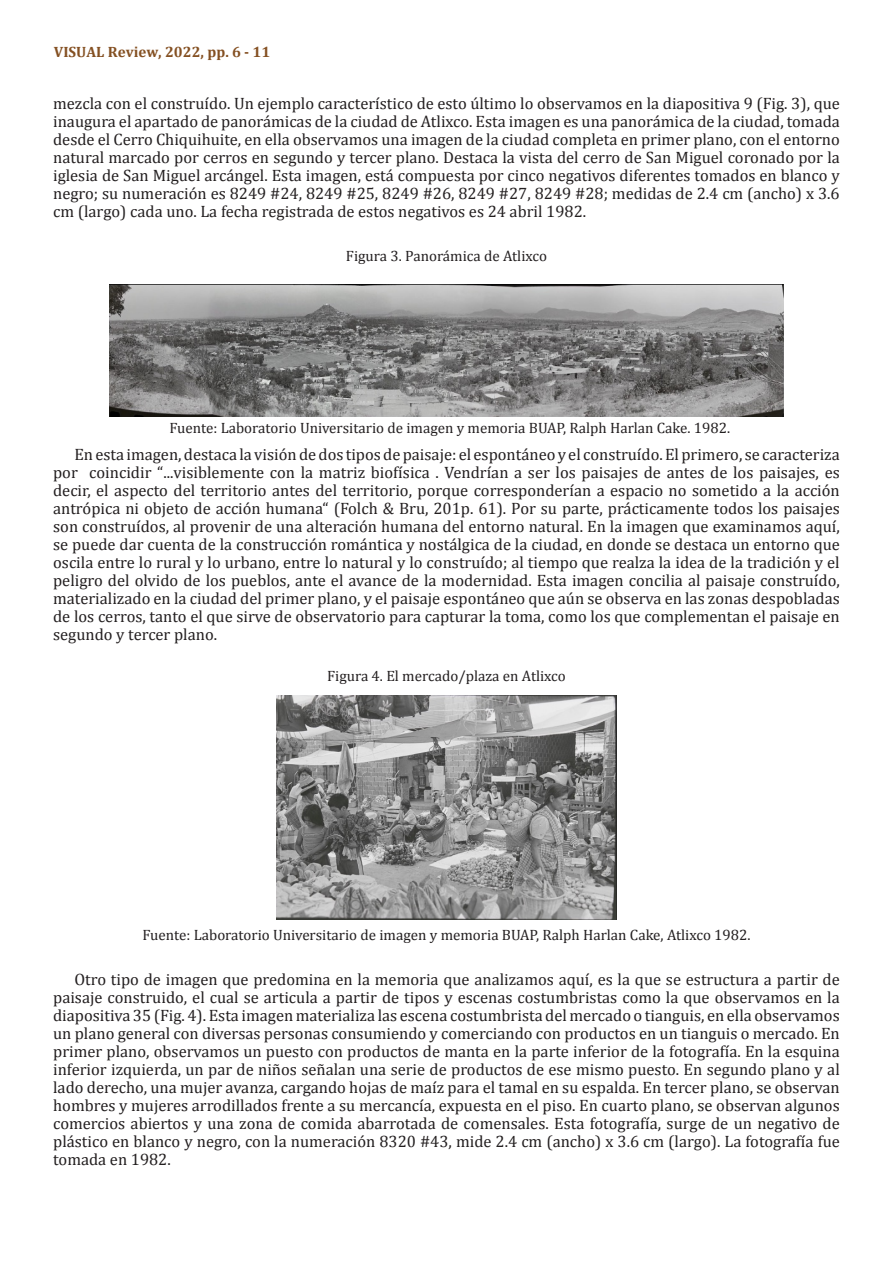
<style>
.page{position:relative;width:893px;height:1263px;background:#fff}
.page>*{position:absolute;margin:0;border:0;box-sizing:border-box;transform-origin:0 0}
.Parrafos-siguientes{font:16.5px/18px "Cambria";color:#231f20;text-align:justify}
.Fuente-Tablas{font:16.5px/18px "Cambria";color:#231f20;text-align:justify}
.Fuente-Tablas-2{font:15px "Cambria";color:#231f20}
.Fuente-Tablas-3{font:700 15px "Cambria";color:#845022}
</style>
<div class="page">
<img style="left:109px;top:285px;width:675px;height:132px">
<img style="left:276px;top:696px;width:341px;height:223px">
<p class="Fuente-Tablas-3" style="left:54px;top:41px;width:218px">VISUAL Review, 2022, pp. 6 - 11</p>
<p class="Fuente-Tablas" style="left:53px;top:94px;width:788px">mezcla con el construído. Un ejemplo característico de esto último lo observamos en la diapositiva 9 (Fig. 3), que inaugura el apartado de panorámicas de la ciudad de Atlixco. Esta imagen es una panorámica de la ciudad, tomada desde el Cerro Chiquihuite, en ella observamos una imagen de la ciudad completa en primer plano, con el entorno natural marcado por cerros en segundo y tercer plano. Destaca la vista del cerro de San Miguel coronado por la iglesia de San Miguel arcángel. Esta imagen, está compuesta por cinco negativos diferentes tomados en blanco y negro; su numeración es 8249 #24, 8249 #25, 8249 #26, 8249 #27, 8249 #28; medidas de 2.4 cm (ancho) x 3.6 cm (largo) cada uno. La fecha registrada de estos negativos es 24 abril 1982.</p>
<p class="Fuente-Tablas-2" style="left:346px;top:247px;width:203px">Figura 3. Panorámica de Atlixco</p>
<p class="Fuente-Tablas-2" style="left:169px;top:419px;width:562px">Fuente: Laboratorio Universitario de imagen y memoria BUAP, Ralph Harlan Cake. 1982.</p>
<p class="Parrafos-siguientes" style="left:53px;top:445px;width:788px;text-indent:21px">En esta imagen, destaca la visión de dos tipos de paisaje: el espontáneo y el construído. El primero, se caracteriza por coincidir “...visiblemente con la matriz biofísica . Vendrían a ser los paisajes de antes de los paisajes, es decir, el aspecto del territorio antes del territorio, porque corresponderían a espacio no sometido a la acción antrópica ni objeto de acción humana“ (Folch &amp; Bru, 201p. 61). Por su parte, prácticamente todos los paisajes son construídos, al provenir de una alteración humana del entorno natural. En la imagen que examinamos aquí, se puede dar cuenta de la construcción romántica y nostálgica de la ciudad, en donde se destaca un entorno que oscila entre lo rural y lo urbano, entre lo natural y lo construído; al tiempo que realza la idea de la tradición y el peligro del olvido de los pueblos, ante el avance de la modernidad. Esta imagen concilia al paisaje construído, materializado en la ciudad del primer plano, y el paisaje espontáneo que aún se observa en las zonas despobladas de los cerros, tanto el que sirve de observatorio para capturar la toma, como los que complementan el paisaje en segundo y tercer plano.</p>
<p class="Fuente-Tablas-2" style="left:327px;top:667px;width:240px">Figura 4. El mercado/plaza en Atlixco</p>
<p class="Fuente-Tablas-2" style="left:142px;top:926px;width:610px">Fuente: Laboratorio Universitario de imagen y memoria BUAP, Ralph Harlan Cake, Atlixco 1982.</p>
<p class="Parrafos-siguientes" style="left:53px;top:970px;width:788px;text-indent:21px">Otro tipo de imagen que predomina en la memoria que analizamos aquí, es la que se estructura a partir de paisaje construido, el cual se articula a partir de tipos y escenas costumbristas como la que observamos en la diapositiva 35 (Fig. 4). Esta imagen materializa las escena costumbrista del mercado o tianguis, en ella observamos un plano general con diversas personas consumiendo y comerciando con productos en un tianguis o mercado. En primer plano, observamos un puesto con productos de manta en la parte inferior de la fotografía. En la esquina inferior izquierda, un par de niños señalan una serie de productos de ese mismo puesto. En segundo plano y al lado derecho, una mujer avanza, cargando hojas de maíz para el tamal en su espalda. En tercer plano, se observan hombres y mujeres arrodillados frente a su mercancía, expuesta en el piso. En cuarto plano, se observan algunos comercios abiertos y una zona de comida abarrotada de comensales. Esta fotografía, surge de un negativo de plástico en blanco y negro, con la numeración 8320 #43, mide 2.4 cm (ancho) x 3.6 cm (largo). La fotografía fue tomada en 1982.</p>
</div>
